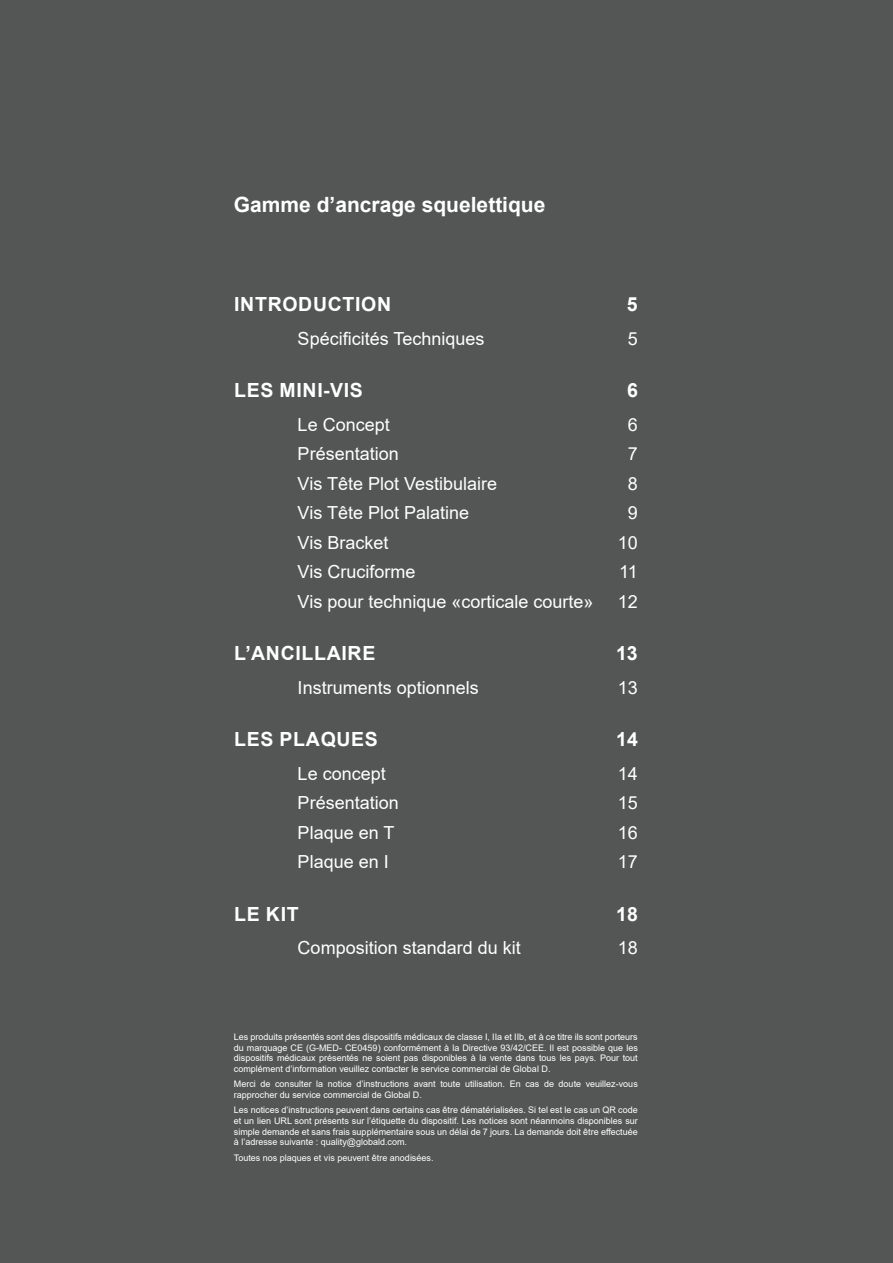
<style>
.page{position:relative;width:893px;height:1263px;background:#545655}
.page>*{position:absolute;margin:0;border:0;box-sizing:border-box;transform-origin:0 0}
.t1{font:700 21px "Arial";color:#fff}
.t2{font:700 19.5px "Arial";letter-spacing:.035em;color:#fff}
.t3{font:18px "Arial";color:#fff}
.t4{font:9px/10.8px "Arial";color:#fff;text-align:justify}
</style>
<div class="page">
<h1 class="t1" style="left:234px;top:189px;width:313px">Gamme d’ancrage squelettique</h1>
<h2 class="t2" style="left:234px;top:290px;width:158px">INTRODUCTION</h2>
<h2 class="t2" style="left:627px;top:290px;width:12px">5</h2>
<h3 class="t3" style="left:298px;top:326px;width:188px">Spécificités Techniques</h3>
<h3 class="t3" style="left:628px;top:326px;width:12px">5</h3>
<h2 class="t2" style="left:234px;top:376px;width:130px">LES MINI-VIS</h2>
<h2 class="t2" style="left:627px;top:376px;width:12px">6</h2>
<h3 class="t3" style="left:298px;top:412px;width:94px">Le Concept</h3>
<h3 class="t3" style="left:628px;top:412px;width:12px">6</h3>
<h3 class="t3" style="left:298px;top:441px;width:103px">Présentation</h3>
<h3 class="t3" style="left:628px;top:441px;width:12px">7</h3>
<h3 class="t3" style="left:298px;top:471px;width:201px">Vis Tête Plot Vestibulaire</h3>
<h3 class="t3" style="left:628px;top:471px;width:12px">8</h3>
<h3 class="t3" style="left:298px;top:500px;width:173px">Vis Tête Plot Palatine</h3>
<h3 class="t3" style="left:628px;top:500px;width:12px">9</h3>
<h3 class="t3" style="left:298px;top:530px;width:92px">Vis Bracket</h3>
<h3 class="t3" style="left:618px;top:530px;width:22px">10</h3>
<h3 class="t3" style="left:298px;top:559px;width:119px">Vis Cruciforme</h3>
<h3 class="t3" style="left:619px;top:559px;width:20px">11</h3>
<h3 class="t3" style="left:298px;top:589px;width:297px">Vis pour technique «corticale courte»</h3>
<h3 class="t3" style="left:618px;top:589px;width:22px">12</h3>
<h2 class="t2" style="left:234px;top:639px;width:143px">L’ANCILLAIRE</h2>
<h2 class="t2" style="left:616px;top:639px;width:23px">13</h2>
<h3 class="t3" style="left:298px;top:675px;width:183px">Instruments optionnels</h3>
<h3 class="t3" style="left:618px;top:675px;width:22px">13</h3>
<h2 class="t2" style="left:234px;top:725px;width:145px">LES PLAQUES</h2>
<h2 class="t2" style="left:616px;top:725px;width:23px">14</h2>
<h3 class="t3" style="left:298px;top:761px;width:90px">Le concept</h3>
<h3 class="t3" style="left:618px;top:761px;width:22px">14</h3>
<h3 class="t3" style="left:298px;top:790px;width:103px">Présentation</h3>
<h3 class="t3" style="left:618px;top:790px;width:22px">15</h3>
<h3 class="t3" style="left:298px;top:820px;width:98px">Plaque en T</h3>
<h3 class="t3" style="left:618px;top:820px;width:22px">16</h3>
<h3 class="t3" style="left:298px;top:849px;width:93px">Plaque en I</h3>
<h3 class="t3" style="left:618px;top:849px;width:22px">17</h3>
<h2 class="t2" style="left:234px;top:900px;width:66px">LE KIT</h2>
<h2 class="t2" style="left:616px;top:900px;width:23px">18</h2>
<h3 class="t3" style="left:298px;top:935px;width:225px">Composition standard du kit</h3>
<h3 class="t3" style="left:618px;top:935px;width:22px">18</h3>
<p class="t4" style="left:234px;top:1031px;width:405px">Les produits présentés sont des dispositifs médicaux de classe I, IIa et IIb, et à ce titre ils sont porteurs du marquage CE (G-MED- CE0459) conformément à la Directive 93/42/CEE. Il est possible que les dispositifs médicaux présentés ne soient pas disponibles à la vente dans tous les pays. Pour tout complément d’information veuillez contacter le service commercial de Global D.</p>
<p class="t4" style="left:234px;top:1078px;width:405px">Merci de consulter la notice d’instructions avant toute utilisation. En cas de doute veuillez-vous rapprocher du service commercial de Global D.</p>
<p class="t4" style="left:234px;top:1104px;width:405px">Les notices d’instructions peuvent dans certains cas être dématérialisées. Si tel est le cas un QR code et un lien URL sont présents sur l’étiquette du dispositif. Les notices sont néanmoins disponibles sur simple demande et sans frais supplémentaire sous un délai de 7 jours. La demande doit être effectuée à l’adresse suivante : quality@globald.com.</p>
<p class="t4" style="left:234px;top:1152px;width:201px">Toutes nos plaques et vis peuvent être anodisées.</p>
</div>
